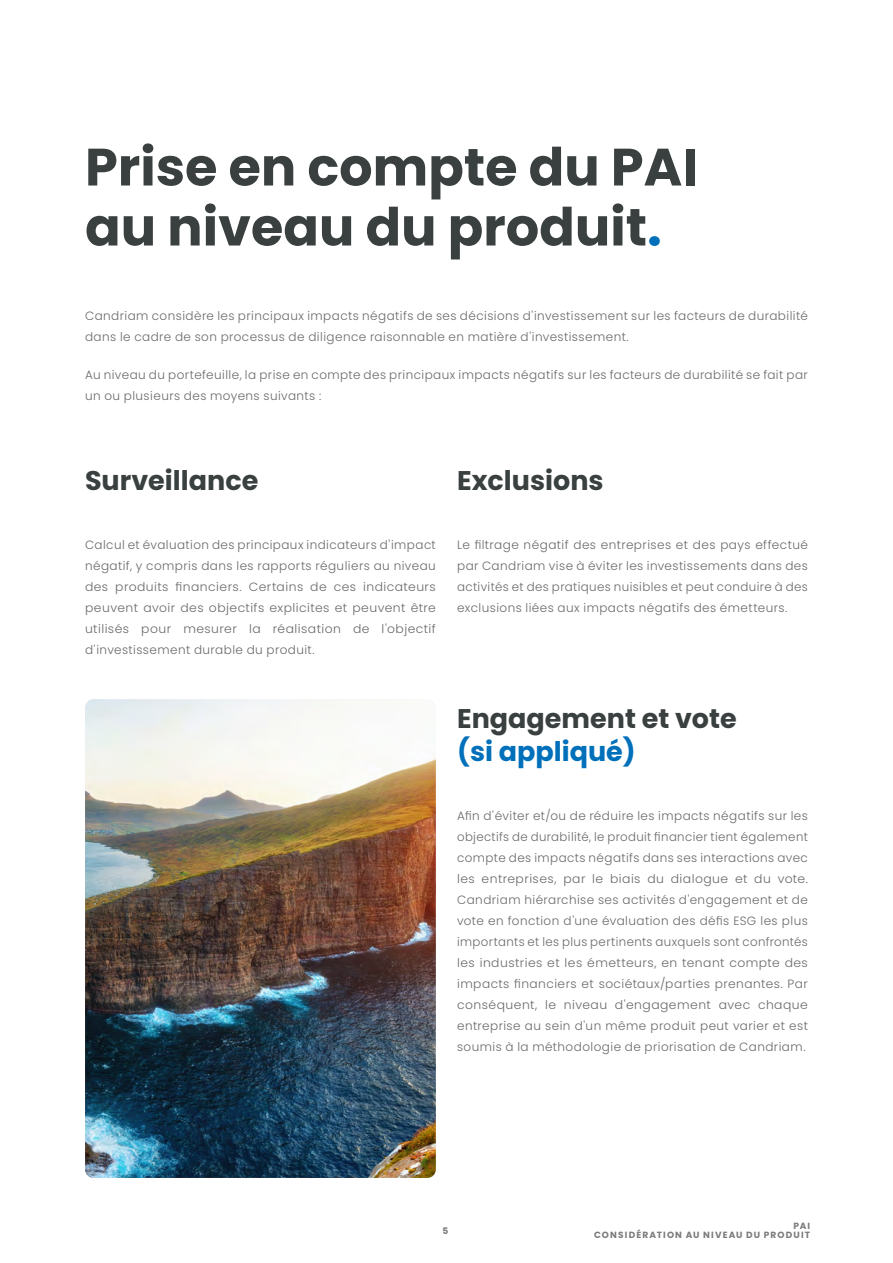
<style>
.page{position:relative;width:893px;height:1263px;background:#fff}
.page>*{position:absolute;margin:0;border:0;box-sizing:border-box;transform-origin:0 0}
.t1{font:700 52.5px/60px "Poppins";color:#39403f}
.t2{font:700 27px "Poppins";color:#39403f}
.t3{font:700 27px "Poppins";color:#0070ba}
.t4{font:300 12px/21px "Poppins";letter-spacing:.035em;color:#6a6a6a;text-align:justify}
.t5{font:700 9px/9px "Poppins";letter-spacing:.13em;color:#7c7b7b;text-align:right}
.s1{color:#0070ba}
</style>
<div class="page">
<img style="left:85px;top:699px;width:351px;height:479px">
<h1 class="t1" style="left:85px;top:137px;width:614px">Prise en compte du PAI au niveau du produit<span class="s1">.</span></h1>
<p class="t4" style="left:85px;top:305px;width:724px">Candriam considère les principaux impacts négatifs de ses décisions d'investissement sur les facteurs de durabilité dans le cadre de son processus de diligence raisonnable en matière d'investissement.</p>
<p class="t4" style="left:85px;top:364px;width:724px">Au niveau du portefeuille, la prise en compte des principaux impacts négatifs sur les facteurs de durabilité se fait par un ou plusieurs des moyens suivants :</p>
<h2 class="t2" style="left:85px;top:465px;width:175px">Surveillance</h2>
<p class="t4" style="left:85px;top:534px;width:352px">Calcul et évaluation des principaux indicateurs d'impact négatif, y compris dans les rapports réguliers au niveau des produits financiers. Certains de ces indicateurs peuvent avoir des objectifs explicites et peuvent être utilisés pour mesurer la réalisation de l'objectif d'investissement durable du produit.</p>
<h2 class="t2" style="left:457px;top:465px;width:148px">Exclusions</h2>
<p class="t4" style="left:457px;top:534px;width:352px">Le filtrage négatif des entreprises et des pays effectué par Candriam vise à éviter les investissements dans des activités et des pratiques nuisibles et peut conduire à des exclusions liées aux impacts négatifs des émetteurs.</p>
<h2 class="t2" style="left:457px;top:702px;width:281px">Engagement et vote</h2>
<h2 class="t3" style="left:457px;top:735px;width:180px">(si appliqué)</h2>
<p class="t4" style="left:457px;top:805px;width:352px">Afin d'éviter et/ou de réduire les impacts négatifs sur les objectifs de durabilité, le produit financier tient également compte des impacts négatifs dans ses interactions avec les entreprises, par le biais du dialogue et du vote.<br>Candriam hiérarchise ses activités d'engagement et de vote en fonction d'une évaluation des défis ESG les plus importants et les plus pertinents auxquels sont confrontés les industries et les émetteurs, en tenant compte des impacts financiers et sociétaux/parties prenantes. Par conséquent, le niveau d'engagement avec chaque entreprise au sein d'un même produit peut varier et est soumis à la méthodologie de priorisation de Candriam.</p>
<p class="t5" style="left:442px;top:1226px;width:7px">5</p>
<p class="t5" style="left:594px;top:1221px;width:218px">PAI<br>CONSIDÉRATION AU NIVEAU DU PRODUIT</p>
</div>
